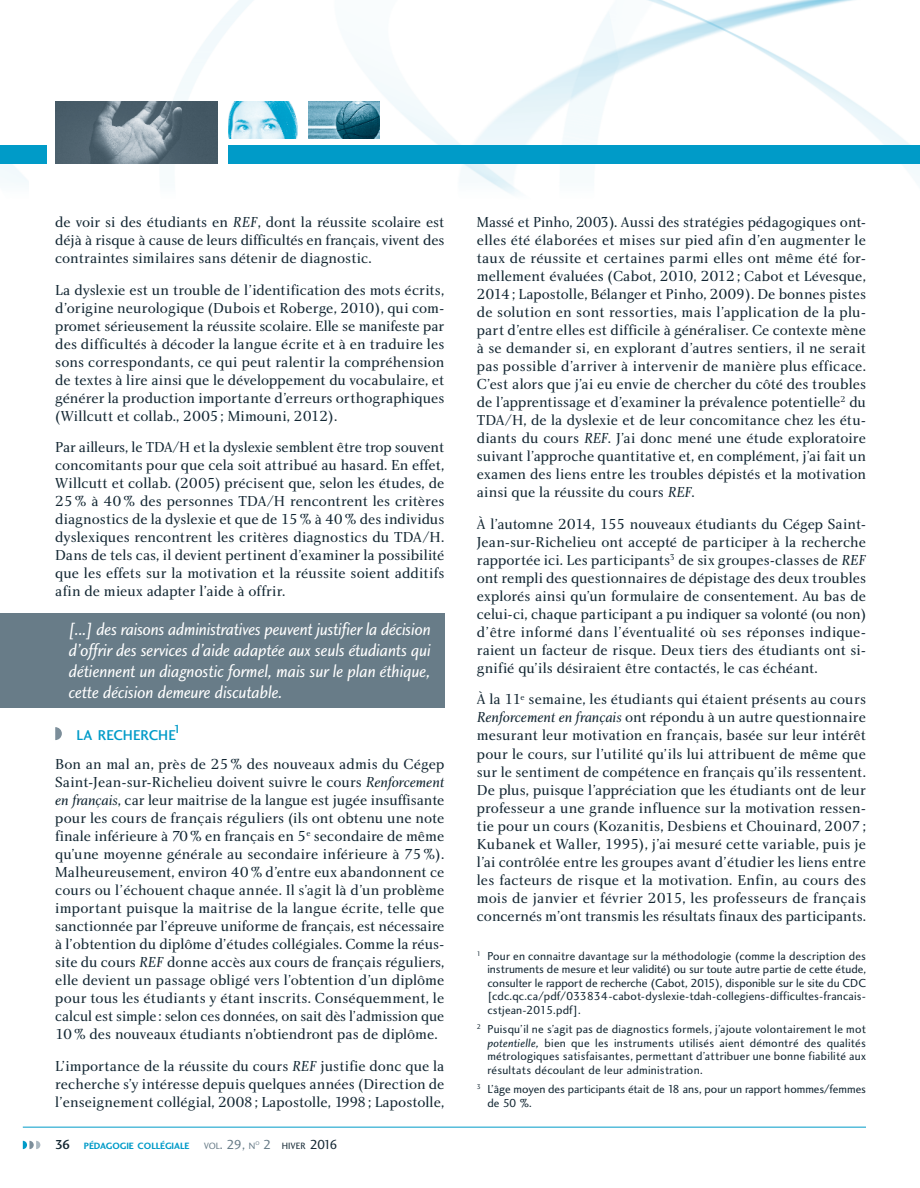
<style>
.page{position:relative;width:920px;height:1188px;background:#fff}
.page>*{position:absolute;margin:0;border:0;box-sizing:border-box;transform-origin:0 0}
.t1{font:18px/21px "Charlotte Sans Book Italic Plain";letter-spacing:-.01em;color:#fff;text-align:justify;scale:.96 1}
.Article__OK{font:15px/18px "Charlotte Book Plain";color:#122632;text-align:justify}
.SousTitre__OK{font:14.7px "Charlotte Sans Medium Plain";letter-spacing:-.005em;color:#009bc8}
.SousTitre__OK-2{font:12.15px "Charlotte Sans Medium Plain";color:#009bc8}
.E-_texte_des_notes_e{font:12px/13.5px "Charlotte Sans Book Plain";letter-spacing:.01em;color:#122632;text-align:justify}
.t2{font:9.45px "Charlotte Sans Bold Plain";color:#009bc8}
.t3{font:9.45px "Charlotte Sans Book Plain";color:#122632}
.t4{font:9.45px "Charlotte Sans Book Plain";color:#687c88}
.t5{font:5.55px "Charlotte Sans Book Plain";color:#687c88}
.s1{font-family:"Charlotte Book Italic Plain"}
.s2{font-family:"Charlotte Sans Medium Plain";font-size:13.5px;color:#122632}
.s3{font-size:13.5px}
.s4{font-size:13.5px;color:#687c88}
.s5{font-family:"Charlotte Sans Book Italic Plain"}
</style>
<div class="page">
<img style="left:29px;top:0;width:890px;height:194px">
<img style="left:56px;top:102px;width:161px;height:61px">
<img style="left:309px;top:102px;width:70px;height:36px">
<img style="left:228px;top:102px;width:70px;height:36px">
<img style="left:0;top:163px;width:29px;height:20px">
<hr style="left:23px;top:1126px;width:842px;height:1px;background:#009bc8">
<div style="left:228px;top:145px;width:691px;height:18px;background:#009bc8"></div>
<div style="left:0;top:145px;width:47px;height:18px;background:#009bc8"></div>
<svg style="left:23px;top:1140px;width:17px;height:9px"></svg>
<svg style="left:55px;top:727px;width:7px;height:13px"></svg>
<div style="left:0;top:613px;width:444px;height:94px;background:#687c88"></div>
<p class="Article__OK" style="left:55px;top:213px;width:390px">de voir si des étudiants en <span class="s1">REF</span>, dont la réussite scolaire est déjà à risque à cause de leurs difficultés en français, vivent des contraintes similaires sans détenir de diagnostic.</p>
<p class="Article__OK" style="left:55px;top:281px;width:390px">La dyslexie est un trouble de l’identification des mots écrits, d’origine neurologique (Dubois et Roberge, 2010), qui com&shy;promet sérieusement la réussite scolaire. Elle se manifeste par des difficultés à décoder la langue écrite et à en traduire les sons correspondants, ce qui peut ralentir la compréhension de textes à lire ainsi que le développement du vocabulaire, et générer la production importante d’erreurs orthographiques (Willcutt et collab., 2005; Mimouni, 2012).</p>
<p class="Article__OK" style="left:55px;top:438px;width:390px">Par ailleurs, le TDA/H et la dyslexie semblent être trop souvent concomitants pour que cela soit attribué au hasard. En effet, Willcutt et collab. (2005) précisent que, selon les études, de 25% à 40% des personnes TDA/H rencontrent les critères diagnostics de la dyslexie et que de 15% à 40% des individus dyslexiques rencontrent les critères diagnostics du TDA/H.<br>Dans de tels cas, il devient pertinent d’examiner la possibilité que les effets sur la motivation et la réussite soient additifs afin de mieux adapter l’aide à offrir.</p>
<p class="t1" style="left:69px;top:618px;width:378px">[...] des raisons administratives peuvent justifier la décision d’offrir des services d’aide adaptée aux seuls étudiants qui détiennent un diagnostic formel, mais sur le plan éthique, cette décision demeure discutable.</p>
<p class="SousTitre__OK-2" style="left:174px;top:721px;width:9px">1</p>
<p class="Article__OK" style="left:55px;top:755px;width:390px">Bon an mal an, près de 25% des nouveaux admis du Cégep Saint-Jean-sur-Richelieu doivent suivre le cours <span class="s1">Renforcement en français</span>, car leur maitrise de la langue est jugée insuffisante pour les cours de français réguliers (ils ont obtenu une note finale inférieure à 70% en français en 5<sup>e</sup> secondaire de même qu’une moyenne générale au secondaire inférieure à 75%).<br>Malheureusement, environ 40% d’entre eux abandonnent ce cours ou l’échouent chaque année. Il s’agit là d’un problème important puisque la maitrise de la langue écrite, telle que sanctionnée par l’épreuve uniforme de français, est nécessaire à l’obtention du diplôme d’études collégiales. Comme la réus&shy;site du cours <span class="s1">REF</span> donne accès aux cours de français réguliers, elle devient un passage obligé vers l’obtention d’un diplôme pour tous les étudiants y étant inscrits. Conséquemment, le calcul est simple: selon ces données, on sait dès l’admission que 10% des nouveaux étudiants n’obtiendront pas de diplôme.</p>
<p class="Article__OK" style="left:55px;top:1056px;width:390px">L’importance de la réussite du cours <span class="s1">REF</span> justifie donc que la recherche s’y intéresse depuis quelques années (Direction de l’enseignement collégial, 2008; Lapostolle, 1998; Lapostolle,</p>
<p class="SousTitre__OK" style="left:76px;top:726px;width:101px">LA RECHERCHE</p>
<p class="t2" style="left:55px;top:1140px;width:136px"><span class="s2">36</span> PÉDAGOGIE COLLÉGIALE</p>
<p class="t4" style="left:204px;top:1140px;width:53px">VOL<span class="s3">. 29,</span> N</p>
<p class="t5" style="left:255px;top:1139px;width:6px">O</p>
<p class="t3" style="left:263px;top:1140px;width:76px"><span class="s4">2</span> HIVER <span class="s3">2016</span></p>
<p class="Article__OK" style="left:476px;top:213px;width:390px">Massé et Pinho, 2003). Aussi des stratégies pédagogiques ont&shy;elles été élaborées et mises sur pied afin d’en augmenter le taux de réussite et certaines parmi elles ont même été for&shy;mellement évaluées (Cabot, 2010, 2012; Cabot et Lévesque, 2014; Lapostolle, Bélanger et Pinho, 2009). De bonnes pistes de solution en sont ressorties, mais l’application de la plu&shy;part d’entre elles est difficile à généraliser. Ce contexte mène à se demander si, en explorant d’autres sentiers, il ne serait pas possible d’arriver à intervenir de manière plus efficace.<br>C’est alors que j’ai eu envie de chercher du côté des troubles de l’apprentissage et d’examiner la prévalence potentielle<sup>2</sup> du TDA/H, de la dyslexie et de leur concomitance chez les étu&shy;diants du cours <span class="s1">REF</span>. J’ai donc mené une étude exploratoire suivant l’approche quantitative et, en complément, j’ai fait un examen des liens entre les troubles dépistés et la motivation ainsi que la réussite du cours <span class="s1">REF</span>.</p>
<p class="Article__OK" style="left:476px;top:515px;width:390px">À l’automne 2014, 155 nouveaux étudiants du Cégep Saint-Jean-sur-Richelieu ont accepté de participer à la recherche rapportée ici. Les participants<sup>3</sup> de six groupes-classes de <span class="s1">REF </span>ont rempli des questionnaires de dépistage des deux troubles explorés ainsi qu’un formulaire de consentement. Au bas de celui-ci, chaque participant a pu indiquer sa volonté (ou non) d’être informé dans l’éventualité où ses réponses indique&shy;raient un facteur de risque. Deux tiers des étudiants ont si&shy;gnifié qu’ils désiraient être contactés, le cas échéant.</p>
<p class="Article__OK" style="left:476px;top:690px;width:390px">À la 11<sup>e</sup> semaine, les étudiants qui étaient présents au cours <span class="s1">Renforcement en français</span> ont répondu à un autre questionnaire mesurant leur motivation en français, basée sur leur intérêt pour le cours, sur l’utilité qu’ils lui attribuent de même que sur le sentiment de compétence en français qu’ils ressentent.<br>De plus, puisque l’appréciation que les étudiants ont de leur professeur a une grande influence sur la motivation ressen&shy;tie pour un cours (Kozanitis, Desbiens et Chouinard, 2007; Kubanek et Waller, 1995), j’ai mesuré cette variable, puis je l’ai contrôlée entre les groupes avant d’étudier les liens entre les facteurs de risque et la motivation. Enfin, au cours des mois de janvier et février 2015, les professeurs de français concernés m’ont transmis les résultats finaux des participants.</p>
<p class="E-_texte_des_notes_e" style="left:487px;top:949px;width:380px;text-indent:-10px"><sup>1</sup> Pour en connaitre davantage sur la méthodologie (comme la description des instruments de mesure et leur validité) ou sur toute autre partie de cette étude, consulter le rapport de recherche (Cabot, 2015), disponible sur le site du CDC [cdc.qc.ca/pdf/033834-cabot-dyslexie-tdah-collegiens-difficultes-francais&shy;cstjean-2015.pdf].</p>
<p class="E-_texte_des_notes_e" style="left:487px;top:1022px;width:380px;text-indent:-10px"><sup>2</sup> Puisqu’il ne s’agit pas de diagnostics formels, j’ajoute volontairement le mot <span class="s5">potentielle,</span> bien que les instruments utilisés aient démontré des qualités métrologiques satisfaisantes, permettant d’attribuer une bonne fiabilité aux résultats découlant de leur administration.</p>
<p class="E-_texte_des_notes_e" style="left:487px;top:1082px;width:380px;text-indent:-10px"><sup>3</sup> L’âge moyen des participants était de 18 ans, pour un rapport hommes/femmes de 50 %.</p>
</div>
